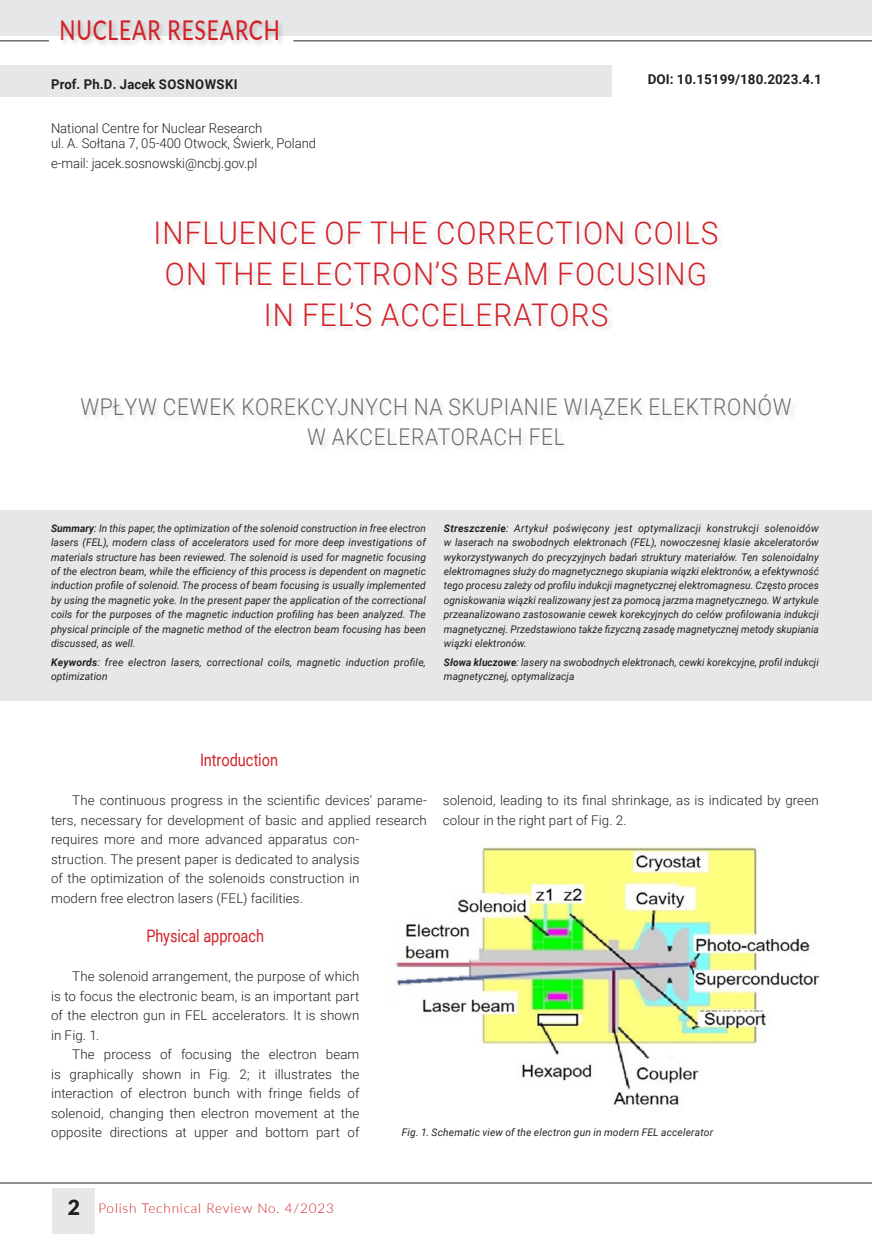
<style>
.page{position:relative;width:872px;height:1234px;background:#fff}
.page>*{position:absolute;margin:0;border:0;box-sizing:border-box;transform-origin:0 0}
.TYT_NOWY{font:300 31.2px/40.5px "Roboto";letter-spacing:.035em;color:#d1232a;text-align:center;scale:.95 1}
.t1{font:500 27.3px "Lato";letter-spacing:.04em;color:#d1232a;scale:.77 1}
.TYT_angielski{font:300 23.1px/30px "Roboto";letter-spacing:.035em;color:#6c6d70;text-align:center;scale:.91 1}
.SRODTYTOL{font:17.25px "Roboto";letter-spacing:-.005em;color:#d1232a;scale:.84 1}
.Autor_teksttttt{font:300 13.5px/15px "Roboto";letter-spacing:-.005em;color:#231f20}
.t2{font:300 13.5px "Lato";letter-spacing:.06em;color:#d1232a}
.DOI{font:700 13.5px "Roboto";color:#231f20}
.AUTOR{font:700 13.5px "Roboto";letter-spacing:.025em;color:#231f20}
.Tekst_podstawowy_21{font:300 13.35px/19.5px "Roboto";letter-spacing:.005em;color:#231f20}
.STRESZCZENIA{font:italic 10.5px/14.4px "Roboto";letter-spacing:.01em;color:#231f20;text-align:justify}
.PODPIS_rysunku{font:italic 10.5px "Roboto";letter-spacing:.015em;color:#231f20}
.s1{font-weight:700}
.s2{font-weight:900;font-size:21px;color:#231f20}
</style>
<div class="page">
<div style="left:52px;top:1187px;width:42px;height:46px;background:#e6e7e9"></div>
<hr style="left:0;top:1182px;width:872px;height:1px;background:#231f20">
<div style="left:0;top:0;width:871px;height:36px;background:#e6e7e9"></div>
<div style="left:60px;top:19px;width:226px;height:28px;background:#231f20;opacity:.22"></div>
<hr style="left:0;top:40px;width:49px;height:1px;background:#231f20">
<hr style="left:293px;top:40px;width:579px;height:1px;background:#231f20">
<hr style="left:871px;top:0;width:1px;height:36px;background:#e6e7e9">
<div style="left:0;top:66px;width:611px;height:31px;background:#e6e7e9"></div>
<div style="left:0;top:510px;width:872px;height:190px;background:#e6e7e9"></div>
<img style="left:396px;top:843px;width:424px;height:262px">
<h2 class="t1" style="left:60px;top:10px;width:287px">NUCLEAR RESEARCH</h2>
<p class="AUTOR" style="left:51px;top:74px;width:188px">Prof. Ph.D. Jacek SOSNOWSKI</p>
<p class="Autor_teksttttt" style="left:51px;top:121px;width:267px">National Centre for Nuclear Research<br>ul. A. Sołtana 7, 05-400 Otwock, Świerk, Poland</p>
<p class="Autor_teksttttt" style="left:51px;top:155px;width:208px">e-mail: jacek.sosnowski@ncbj.gov.pl</p>
<p class="DOI" style="left:648px;top:69px;width:175px">DOI: 10.15199/180.2023.4.1</p>
<p class="TYT_NOWY" style="left:154px;top:212px;width:596px">INFLUENCE OF THE CORRECTION COILS<br>ON THE ELECTRON’S BEAM FOCUSING<br>IN FEL’S ACCELERATORS</p>
<p class="TYT_angielski" style="left:80px;top:391px;width:783px">WPŁYW CEWEK KOREKCYJNYCH NA SKUPIANIE WIĄZEK ELEKTRONÓW<br>W AKCELERATORACH FEL</p>
<p class="STRESZCZENIA" style="left:51px;top:520px;width:376px"><span class="s1">Summary</span>: In this paper, the optimization of the solenoid construction in free electron lasers (FEL), modern class of accelerators used for more deep investigations of materials structure has been reviewed. The solenoid is used for magnetic focusing of the electron beam, while the efficiency of this process is dependent on magnetic induction profile of solenoid. The process of beam focusing is usually implemented by using the magnetic yoke. In the present paper the application of the correctional coils for the purposes of the magnetic induction profiling has been analyzed. The physical principle of the magnetic method of the electron beam focusing has been discussed, as well.</p>
<p class="STRESZCZENIA" style="left:51px;top:654px;width:376px"><span class="s1">Keywords</span>: free electron lasers, correctional coils, magnetic induction profile, optimization</p>
<p class="STRESZCZENIA" style="left:444px;top:520px;width:376px"><span class="s1">Streszczenie</span>: Artykuł poświęcony jest optymalizacji konstrukcji solenoidów w laserach na swobodnych elektronach (FEL), nowoczesnej klasie akceleratorów wykorzystywanych do precyzyjnych badań struktury materiałów. Ten solenoidalny elektromagnes służy do magnetycznego skupiania wiązki elektronów, a efektywność tego procesu zależy od profilu indukcji magnetycznej elektromagnesu. Często proces ogniskowania wiązki realizowany jest za pomocą jarzma magnetycznego. W artykule przeanalizowano zastosowanie cewek korekcyjnych do celów profilowania indukcji magnetycznej. Przedstawiono także fizyczną zasadę magnetycznej metody skupiania wiązki elektronów.</p>
<p class="STRESZCZENIA" style="left:444px;top:654px;width:376px"><span class="s1">Słowa kluczowe</span>: lasery na swobodnych elektronach, cewki korekcyjne, profil indukcji magnetycznej, optymalizacja</p>
<p class="SRODTYTOL" style="left:200px;top:748px;width:94px">Introduction</p>
<p class="Tekst_podstawowy_21" style="left:51px;top:790px;width:377px;text-indent:21px">The continuous progress in the scientific devices’ parame&shy;ters, necessary for development of basic and applied research requires more and more advanced apparatus con-<br>struction. The present paper is dedicated to analysis<br>of the optimization of the solenoids construction in<br>modern free electron lasers (FEL) facilities.</p>
<p class="SRODTYTOL" style="left:146px;top:923px;width:142px">Physical approach</p>
<p class="Tekst_podstawowy_21" style="left:51px;top:965px;width:310px;text-align:justify;text-indent:21px">The solenoid arrangement, the purpose of which is to focus the electronic beam, is an important part of the electron gun in FEL accelerators. It is shown in Fig. 1.</p>
<p class="Tekst_podstawowy_21" style="left:51px;top:1043px;width:310px;text-align:justify;text-indent:21px">The process of focusing the electron beam is graphically shown in Fig. 2; it illustrates the interaction of electron bunch with fringe fields of solenoid, changing then electron movement at the opposite directions at upper and bottom part of</p>
<p class="Tekst_podstawowy_21" style="left:443px;top:790px;width:377px">solenoid, leading to its final shrinkage, as is indicated by green colour in the right part of Fig. 2.</p>
<p class="PODPIS_rysunku" style="left:402px;top:1124px;width:312px">Fig. 1. Schematic view of the electron gun in modern FEL accelerator</p>
<p class="t2" style="left:68px;top:1197px;width:267px"><span class="s2">2</span> Polish Technical Review No. 4/2023</p>
</div>
